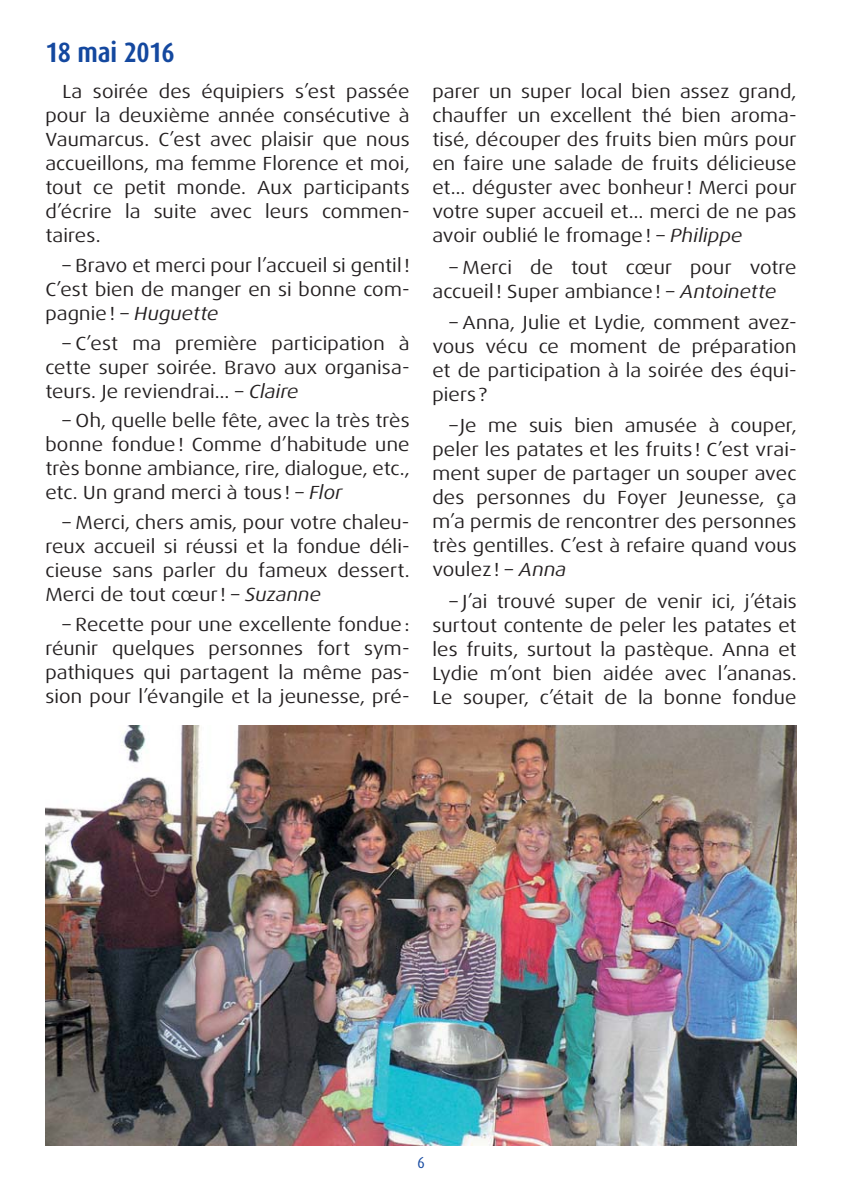
<style>
.page{position:relative;width:842px;height:1191px;background:#fff}
.page>*{position:absolute;margin:0;border:0;box-sizing:border-box;transform-origin:0 0}
.t1{font:700 condensed 28px "Dax OT";letter-spacing:-.02em;color:#14489f}
.t2{font:expanded 19px/24px "Dax OT";letter-spacing:.01em;color:#231f20;text-align:justify}
.t3{font:condensed 16px "Dax OT";color:#14489f}
.s1{font-style:italic}
</style>
<div class="page">
<img style="left:45px;top:726px;width:752px;height:419px">
<h1 class="t1" style="left:45px;top:42px;width:131px">18 mai 2016</h1>
<p class="t2" style="left:45px;top:81px;width:366px;text-indent:17px">La soirée des équipiers s’est passée pour la deuxième année consécutive à Vaumarcus. C’est avec plaisir que nous accueillons, ma femme Florence et moi, tout ce petit monde. Aux participants d’écrire la suite avec leurs commen&shy;taires.</p>
<p class="t2" style="left:45px;top:254px;width:366px;text-indent:17px">– Bravo et merci pour l’accueil si gentil !<br>C’est bien de manger en si bonne com&shy;pagnie ! – <span class="s1">Huguette</span></p>
<p class="t2" style="left:45px;top:332px;width:366px;text-indent:17px">– C’est ma première participation à cette super soirée. Bravo aux organisa&shy;teurs. Je reviendrai… – <span class="s1">Claire</span></p>
<p class="t2" style="left:45px;top:410px;width:366px;text-indent:17px">– Oh, quelle belle fête, avec la très très bonne fondue ! Comme d’habitude une très bonne ambiance, rire, dialogue, etc., etc. Un grand merci à tous ! – <span class="s1">Flor</span></p>
<p class="t2" style="left:45px;top:511px;width:366px;text-indent:17px">– Merci, chers amis, pour votre chaleu&shy;reux accueil si réussi et la fondue déli&shy;cieuse sans parler du fameux dessert.<br>Merci de tout cœur ! – <span class="s1">Suzanne</span></p>
<p class="t2" style="left:45px;top:613px;width:366px;text-indent:17px">– Recette pour une excellente fondue : réunir quelques personnes fort sym&shy;pathiques qui partagent la même pas&shy;sion pour l’évangile et la jeunesse, pré-</p>
<p class="t2" style="left:432px;top:81px;width:366px">parer un super local bien assez grand, chauffer un excellent thé bien aroma&shy;tisé, découper des fruits bien mûrs pour en faire une salade de fruits délicieuse et… déguster avec bonheur ! Merci pour votre super accueil et… merci de ne pas avoir oublié le fromage ! – <span class="s1">Philippe</span></p>
<p class="t2" style="left:432px;top:256px;width:366px;text-indent:17px">– Merci de tout cœur pour votre accueil ! Super ambiance ! – <span class="s1">Antoinette</span></p>
<p class="t2" style="left:432px;top:311px;width:366px;text-indent:17px">– Anna, Julie et Lydie, comment avez&shy;vous vécu ce moment de préparation et de participation à la soirée des équi&shy;piers ?</p>
<p class="t2" style="left:432px;top:415px;width:366px;text-indent:17px">– Je me suis bien amusée à couper, peler les patates et les fruits ! C’est vrai&shy;ment super de partager un souper avec des personnes du Foyer Jeunesse, ça m’a permis de rencontrer des personnes très gentilles. C’est à refaire quand vous voulez ! – <span class="s1">Anna</span></p>
<p class="t2" style="left:432px;top:590px;width:366px;text-indent:17px">– J’ai trouvé super de venir ici, j’étais surtout contente de peler les patates et les fruits, surtout la pastèque. Anna et Lydie m’ont bien aidée avec l’ananas.<br>Le souper, c’était de la bonne fondue</p>
<p class="t3" style="left:417px;top:1153px;width:9px">6</p>
</div>
